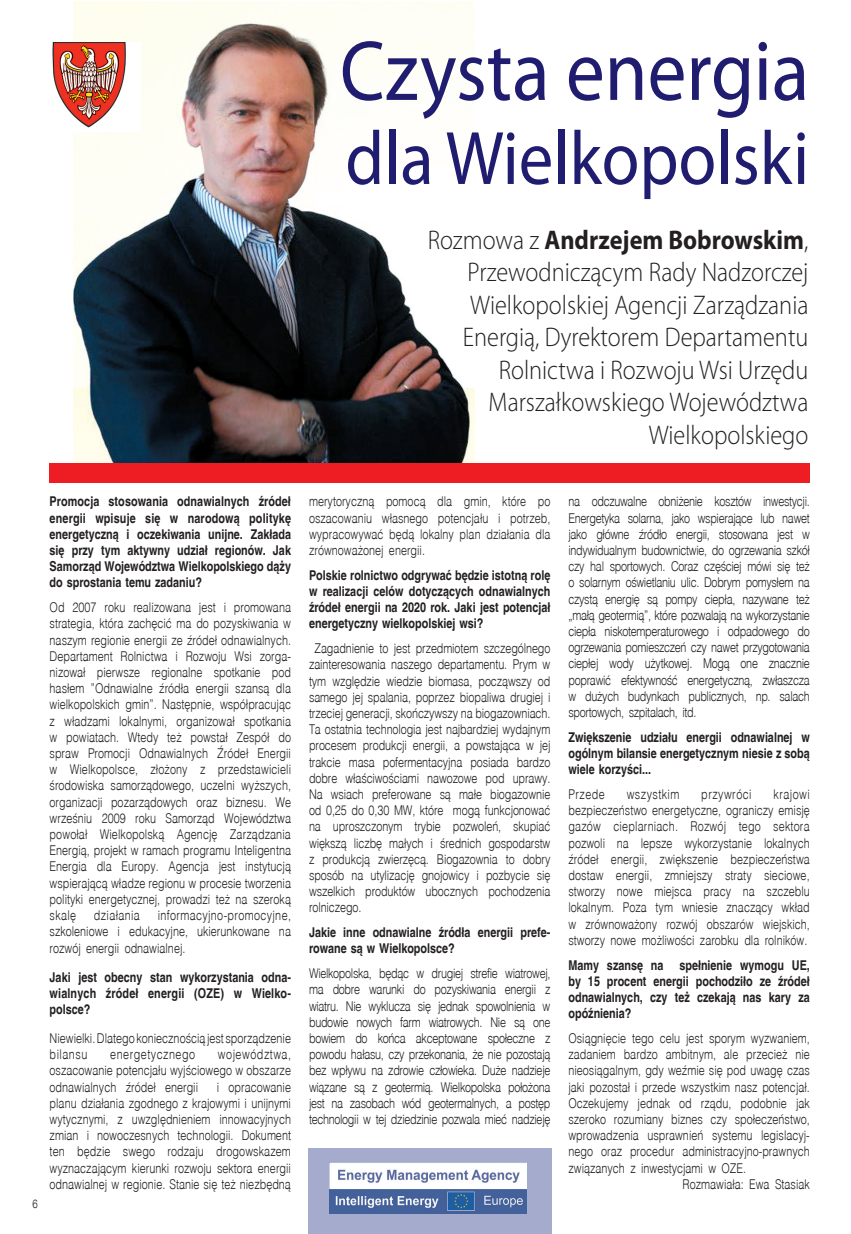
<style>
.page{position:relative;width:851px;height:1234px;background:#fff}
.page>*{position:absolute;margin:0;border:0;box-sizing:border-box;transform-origin:0 0}
.t1{font:85.8px "Myriad Pro";color:#201c70;scale:.9 1}
.t2{font:76.35px "Myriad Pro";color:#201c70;scale:.9 1}
.t3{font:300 27px/32.4px "Myriad Pro";color:#231f20;text-align:right;scale:.9 1}
.t4{font:300 13.5px/16.2px "Switzerland";color:#231f20;text-align:justify;scale:.8 1}
.t5{font:700 13.5px/16.2px "Switzerland";color:#231f20;text-align:justify;scale:.8 1}
.t6{font:300 13.5px "Switzerland";letter-spacing:.04em;color:#231f20;scale:.8 1}
.t7{font:300 13.5px "Switzerland";letter-spacing:.045em;color:#231f20;scale:.8 1}
.t8{font:300 13.5px "Switzerland";letter-spacing:.03em;color:#231f20;scale:.8 1}
.t9{font:300 12px "Switzerland";color:#231f20;scale:.8 1}
.s1{font-weight:700}
</style>
<div class="page">
<div style="left:308px;top:1148px;width:243px;height:85px;background:#a4abcc"></div>
<img style="left:74px;top:1px;width:400px;height:462px">
<div style="left:49px;top:463px;width:760px;height:20px;background:#ee1d23"></div>
<img style="left:52px;top:43px;width:88px;height:89px">
<img style="left:329px;top:1162px;width:197px;height:51px">
<h1 class="t1" style="left:340px;top:24px;width:522px">Czysta energia</h1>
<h2 class="t2" style="left:345px;top:117px;width:516px">dla Wielkopolski</h2>
<h3 class="t3" style="left:427px;top:224px;width:424px">Rozmowa z <span class="s1">Andrzejem Bobrowskim</span>,<br>Przewodniczącym Rady Nadzorczej<br>Wielkopolskiej Agencji Zarządzania<br>Energią, Dyrektorem Departamentu<br>Rolnictwa i Rozwoju Wsi Urzędu<br>Marszałkowskiego Województwa<br>Wielkopolskiego</h3>
<p class="t9" style="left:33px;top:1196px;width:8px">6</p>
<p class="t5" style="left:50px;top:493px;width:303px">Promocja stosowania odnawialnych źródeł energii wpisuje się w narodową politykę energetyczną i oczekiwania unijne. Zakłada się przy tym aktywny udział regionów. Jak Samorząd Województwa Wielkopolskiego dąży do sprostania temu zadaniu?</p>
<p class="t4" style="left:50px;top:599px;width:303px">Od 2007 roku realizowana jest i promowana strategia, która zachęcić ma do pozyskiwania w naszym regionie energii ze źródeł odnawialnych.<br>Departament Rolnictwa i Rozwoju Wsi zorga&shy;nizował pierwsze regionalne spotkanie pod hasłem ”Odnawialne źródła energii szansą dla wielkopolskich gmin”. Następnie, współpracując z władzami lokalnymi, organizował spotkania w powiatach. Wtedy też powstał Zespół do spraw Promocji Odnawialnych Źródeł Energii w Wielkopolsce, złożony z przedstawicieli środowiska samorządowego, uczelni wyższych, organizacji pozarządowych oraz biznesu. We wrześniu 2009 roku Samorząd Województwa powołał Wielkopolską Agencję Zarządzania Energią, projekt w ramach programu Inteligentna Energia dla Europy. Agencja jest instytucją wspierającą władze regionu w procesie tworzenia polityki energetycznej, prowadzi też na szeroką skalę</p>
<p class="t4" style="left:50px;top:907px;width:303px;text-indent:108px">informacyjno-promocyjne, szkoleniowe i edukacyjne, ukierunkowane na rozwój energii odnawialnej.</p>
<p class="t5" style="left:50px;top:968px;width:303px">Jaki jest obecny stan wykorzystania odna&shy;wialnych źródeł energii (OZE) w Wielko&shy;polsce?</p>
<p class="t4" style="left:50px;top:1029px;width:303px">Niewielki. Dlatego koniecznością jest sporządzenie bilansu</p>
<p class="t8" style="left:94px;top:907px;width:59px">działania</p>
<p class="t4" style="left:50px;top:1045px;width:303px;text-indent:168px">województwa, oszacowanie potencjału wyjściowego w obszarze odnawialnych źródeł energii</p>
<p class="t7" style="left:110px;top:1046px;width:108px">energetycznego</p>
<p class="t4" style="left:50px;top:1078px;width:303px;text-indent:167px">i opracowanie planu działania zgodnego z krajowymi i unijnymi wytycznymi, z uwzględnieniem innowacyjnych zmian i nowoczesnych technologii. Dokument ten będzie swego rodzaju drogowskazem wyznaczającym kierunki rozwoju sektora energii odnawialnej w regionie. Stanie się też niezbędną</p>
<p class="t4" style="left:309px;top:493px;width:303px">merytoryczną pomocą dla gmin, które po oszacowaniu własnego potencjału i potrzeb, wypracowywać będą lokalny plan działania dla zrównoważonej energii.</p>
<p class="t5" style="left:309px;top:566px;width:303px">Polskie rolnictwo odgrywać będzie istotną rolę w realizacji celów dotyczących odnawialnych źródeł energii na 2020 rok. Jaki jest potencjał energetyczny wielkopolskiej wsi?</p>
<p class="t4" style="left:309px;top:640px;width:303px;text-indent:5px">Zagadnienie to jest przedmiotem szczególnego zainteresowania naszego departamentu. Prym w tym względzie wiedzie biomasa, począwszy od samego jej spalania, poprzez biopaliwa drugiej i trzeciej generacji, skończywszy na biogazowniach.<br>Ta ostatnia technologia jest najbardziej wydajnym procesem produkcji energii, a powstająca w jej trakcie masa pofermentacyjna posiada bardzo dobre właściwościami nawozowe pod uprawy.<br>Na wsiach preferowane są małe biogazownie od 0,25 do 0,30 MW, które mogą funkcjonować na uproszczonym trybie pozwoleń, skupiać większą liczbę małych i średnich gospodarstw z produkcją zwierzęcą. Biogazownia to dobry sposób na utylizację gnojowicy i pozbycie się wszelkich produktów ubocznych pochodzenia rolniczego.</p>
<p class="t5" style="left:309px;top:924px;width:303px">Jakie inne odnawialne źródła energii prefe&shy;rowane są w Wielkopolsce?</p>
<p class="t4" style="left:309px;top:965px;width:303px">Wielkopolska, będąc w drugiej strefie wiatrowej, ma dobre warunki do pozyskiwania energii z wiatru. Nie wyklucza się jednak spowolnienia w budowie nowych farm wiatrowych. Nie są one bowiem do końca akceptowane społeczne z powodu hałasu, czy przekonania, że nie pozostają bez wpływu na zdrowie człowieka. Duże nadzieje wiązane są z geotermią. Wielkopolska położona jest na zasobach wód geotermalnych, a postęp technologii w tej dziedzinie pozwala mieć nadzieję</p>
<p class="t4" style="left:568px;top:493px;width:303px">na odczuwalne obniżenie kosztów inwestycji.<br>Energetyka solarna, jako wspierające lub nawet jako główne źródło energii, stosowana jest w indywidualnym budownictwie, do ogrzewania szkół czy hal sportowych. Coraz częściej mówi się też o solarnym oświetlaniu ulic. Dobrym pomysłem na czystą energię są pompy ciepła, nazywane też „małą geotermią”, które pozwalają na wykorzystanie ciepła niskotemperaturowego i odpadowego do ogrzewania pomieszczeń czy nawet przygotowania ciepłej wody użytkowej. Mogą one znacznie poprawić efektywność energetyczną, zwłaszcza w dużych budynkach publicznych, np. salach sportowych, szpitalach, itd.</p>
<p class="t5" style="left:568px;top:728px;width:303px">Zwiększenie udziału energii odnawialnej w ogólnym bilansie energetycznym niesie z sobą wiele korzyści...</p>
<p class="t4" style="left:568px;top:786px;width:47px">Przede</p>
<p class="t6" style="left:626px;top:786px;width:67px">wszystkim</p>
<p class="t6" style="left:701px;top:786px;width:64px">przywróci</p>
<p class="t4" style="left:568px;top:786px;width:303px;text-indent:205px">krajowi bezpieczeństwo energetyczne, ograniczy emisję gazów cieplarniach. Rozwój tego sektora pozwoli na lepsze wykorzystanie lokalnych źródeł energii, zwiększenie bezpieczeństwa dostaw energii, zmniejszy straty sieciowe, stworzy nowe miejsca pracy na szczeblu lokalnym. Poza tym wniesie znaczący wkład w zrównoważony rozwój obszarów wiejskich, stworzy nowe możliwości zarobku dla rolników.</p>
<p class="t5" style="left:568px;top:956px;width:303px">Mamy szansę na spełnienie wymogu UE, by 15 procent energii pochodziło ze źródeł odnawialnych, czy też czekają nas kary za opóźnienia?</p>
<p class="t4" style="left:568px;top:1029px;width:303px">Osiągnięcie tego celu jest sporym wyzwaniem,</p>
<p class="t4" style="left:568px;top:1046px;width:303px">zadaniem bardzo ambitnym, ale przecież nie</p>
<p class="t4" style="left:568px;top:1062px;width:303px">nieosiągalnym, gdy weźmie się pod uwagę czas</p>
<p class="t4" style="left:568px;top:1078px;width:303px">jaki pozostał i przede wszystkim nasz potencjał.</p>
<p class="t4" style="left:568px;top:1094px;width:303px">Oczekujemy jednak od rządu, podobnie jak</p>
<p class="t4" style="left:568px;top:1110px;width:303px">szeroko rozumiany biznes czy społeczeństwo,</p>
<p class="t4" style="left:568px;top:1127px;width:303px">wprowadzenia usprawnień systemu legislacyj-</p>
<p class="t4" style="left:568px;top:1143px;width:303px">nego oraz procedur administracyjno-prawnych</p>
<p class="t4" style="left:568px;top:1159px;width:223px">związanych z inwestycjami w OZE.</p>
<p class="t4" style="left:682px;top:1175px;width:161px">Rozmawiała: Ewa Stasiak</p>
</div>
